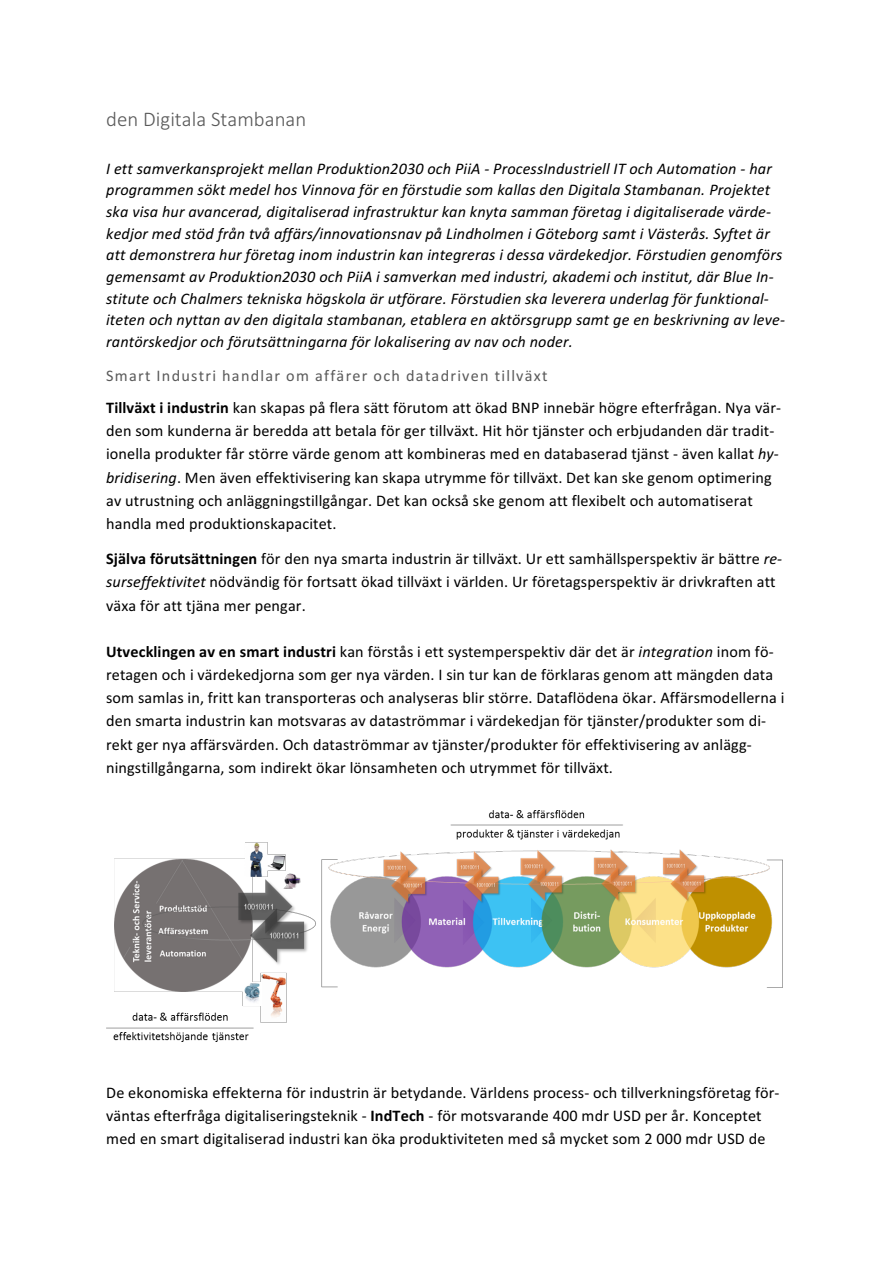
<style>
.page{position:relative;width:893px;height:1263px;background:#fff}
.page>*{position:absolute;margin:0;border:0;box-sizing:border-box;transform-origin:0 0}
.t1{font:300 20.85px "Calibri";color:#595959}
.t2{font:16.2px/23.2px "Calibri";letter-spacing:.01em;color:#000}
.t3{font:italic 16.2px/21.8px "Calibri";letter-spacing:.01em;color:#000}
.s1{color:#5a5a5a}
.s2{font-weight:700}
.s3{font-style:italic}
</style>
<div class="page">
<img style="left:106px;top:810px;width:676px;height:232px">
<p class="t1" style="left:106px;top:106px;width:202px">den Digitala Stambanan</p>
<p class="t3" style="left:106px;top:157px;width:680px">I ett samverkansprojekt mellan Produktion2030 och PiiA - ProcessIndustriell IT och Automation - har programmen sökt medel hos Vinnova för en förstudie som kallas den Digitala Stambanan. Projektet ska visa hur avancerad, digitaliserad infrastruktur kan knyta samman företag i digitaliserade värde&shy;kedjor med stöd från två affärs/innovationsnav på Lindholmen i Göteborg samt i Västerås. Syftet är att demonstrera hur företag inom industrin kan integreras i dessa värdekedjor. Förstudien genomförs gemensamt av Produktion2030 och PiiA i samverkan med industri, akademi och institut, där Blue In&shy;stitute och Chalmers tekniska högskola är utförare. Förstudien ska leverera underlag för funktional&shy;iteten och nyttan av den digitala stambanan, etablera en aktörsgrupp samt ge en beskrivning av leve&shy;rantörskedjor och förutsättningarna för lokalisering av nav och noder.</p>
<p class="t2" style="left:106px;top:359px;width:676px;line-height:32.4px"><span class="s1">Smart Industri handlar om affärer och datadriven tillväxt<br></span><span class="s2">Tillväxt i industrin</span> kan skapas på flera sätt förutom att ökad BNP innebär högre efterfrågan. Nya vär-</p>
<p class="t2" style="left:106px;top:419px;width:674px">den som kunderna är beredda att betala för ger tillväxt. Hit hör tjänster och erbjudanden där tradit&shy;ionella produkter får större värde genom att kombineras med en databaserad tjänst - även kallat <span class="s3">hy&shy;bridisering</span>. Men även effektivisering kan skapa utrymme för tillväxt. Det kan ske genom optimering av utrustning och anläggningstillgångar. Det kan också ske genom att flexibelt och automatiserat handla med produktionskapacitet.</p>
<p class="t2" style="left:106px;top:547px;width:678px"><span class="s2">Själva förutsättningen</span> för den nya smarta industrin är tillväxt. Ur ett samhällsperspektiv är bättre <span class="s3">re&shy;surseffektivitet</span> nödvändig för fortsatt ökad tillväxt i världen. Ur företagsperspektiv är drivkraften att växa för att tjäna mer pengar.</p>
<p class="t2" style="left:106px;top:639px;width:680px"><span class="s2">Utvecklingen av en smart industri</span> kan förstås i ett systemperspektiv där det är <span class="s3">integration</span> inom fö&shy;retagen och i värdekedjorna som ger nya värden. I sin tur kan de förklaras genom att mängden data som samlas in, fritt kan transporteras och analyseras blir större. Dataflödena ökar. Affärsmodellerna i den smarta industrin kan motsvaras av dataströmmar i värdekedjan för tjänster/produkter som di&shy;rekt ger nya affärsvärden. Och dataströmmar av tjänster/produkter för effektivisering av anlägg&shy;ningstillgångarna, som indirekt ökar lönsamheten och utrymmet för tillväxt.</p>
<p class="t2" style="left:106px;top:1080px;width:675px">De ekonomiska effekterna för industrin är betydande. Världens process- och tillverkningsföretag för&shy;väntas efterfråga digitaliseringsteknik - <span class="s2">IndTech</span> - för motsvarande 400 mdr USD per år. Konceptet med en smart digitaliserad industri kan öka produktiviteten med så mycket som 2 000 mdr USD de</p>
</div>
